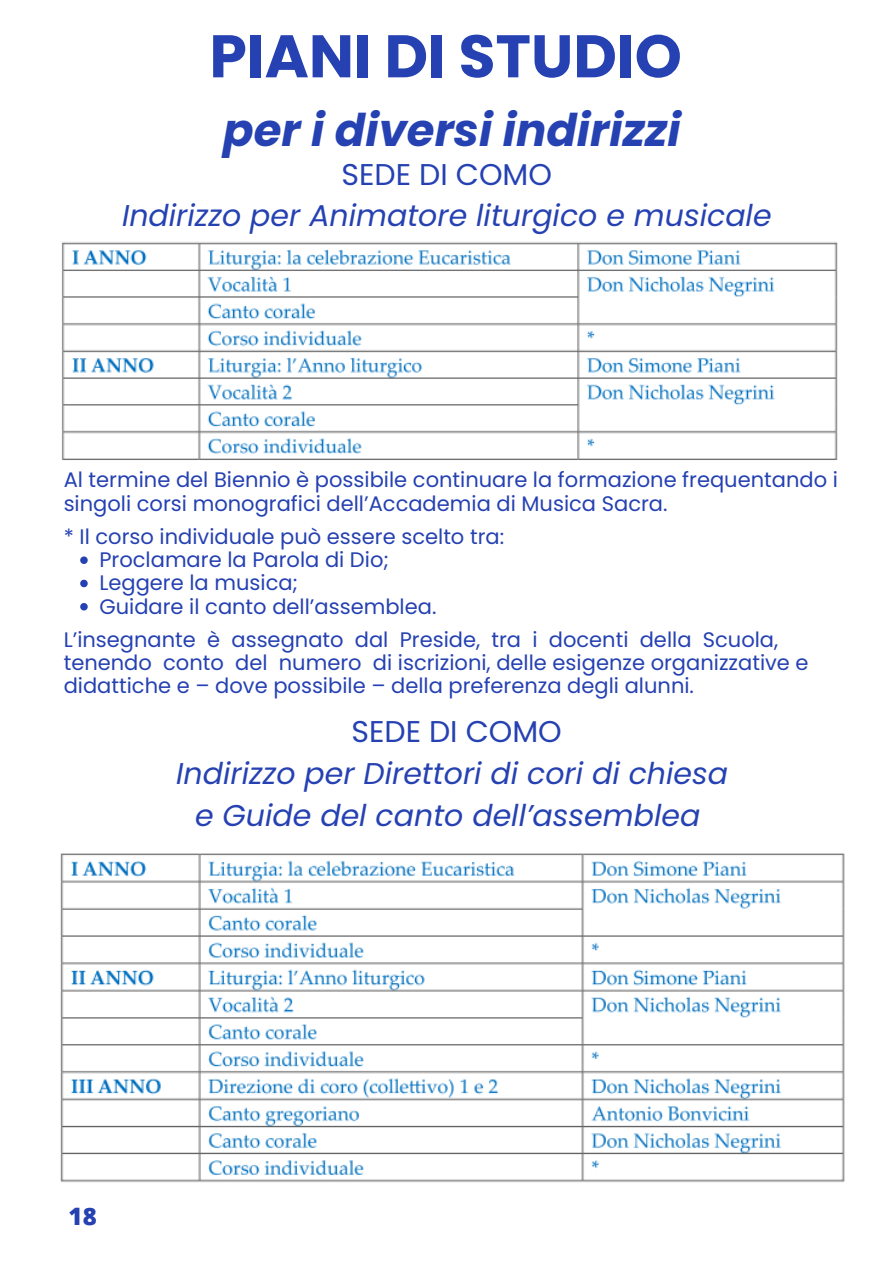
<style>
.page{position:relative;width:894px;height:1264px;background:#fff}
.page>*{position:absolute;margin:0;border:0;box-sizing:border-box;transform-origin:0 0}
.t1{font:700 60px "Poppins";color:#2541b2}
.t2{font:italic 700 45px "Poppins";color:#2541b2}
.t3{font:italic 30px/41.7px "Poppins";color:#2541b2;text-align:center}
.t4{font:30px "Poppins";color:#2541b2}
.t5{font:800 24px "Open Sans";color:#2541b2}
.t6{font:21px/23.2px "Poppins";color:#2541b2}
</style>
<div class="page">
<img style="left:62px;top:242px;width:776px;height:218px">
<svg style="left:80px;top:556px;width:8px;height:8px"></svg>
<svg style="left:80px;top:579px;width:8px;height:8px"></svg>
<svg style="left:80px;top:603px;width:8px;height:7px"></svg>
<img style="left:60px;top:853px;width:785px;height:330px">
<h1 class="t1" style="left:209px;top:14px;width:474px">PIANI DI STUDIO</h1>
<h2 class="t2" style="left:223px;top:99px;width:459px">per i diversi indirizzi</h2>
<h3 class="t4" style="left:341px;top:153px;width:212px">SEDE DI COMO</h3>
<h3 class="t3" style="left:122px;top:195px;width:651px">Indirizzo per Animatore liturgico e musicale</h3>
<p class="t6" style="left:64px;top:468px;width:775px">Al termine del Biennio è possibile continuare la formazione frequentando i singoli corsi monografici dell’Accademia di Musica Sacra.</p>
<p class="t6" style="left:99px;top:524px;width:406px;text-indent:-36px">* Il corso individuale può essere scelto tra:<br>Proclamare la Parola di Dio;<br>Leggere la musica;<br>Guidare il canto dell’assemblea.</p>
<p class="t6" style="left:64px;top:627px;width:746px">L’insegnante è assegnato dal Preside, tra i docenti della Scuola, tenendo conto del numero di iscrizioni, delle esigenze organizzative e didattiche e – dove possibile – della preferenza degli alunni.</p>
<h3 class="t4" style="left:351px;top:711px;width:212px">SEDE DI COMO</h3>
<h3 class="t3" style="left:176px;top:752px;width:553px">Indirizzo per Direttori di cori di chiesa e Guide del canto dell’assemblea</h3>
<p class="t5" style="left:69px;top:1199px;width:30px">18</p>
</div>
